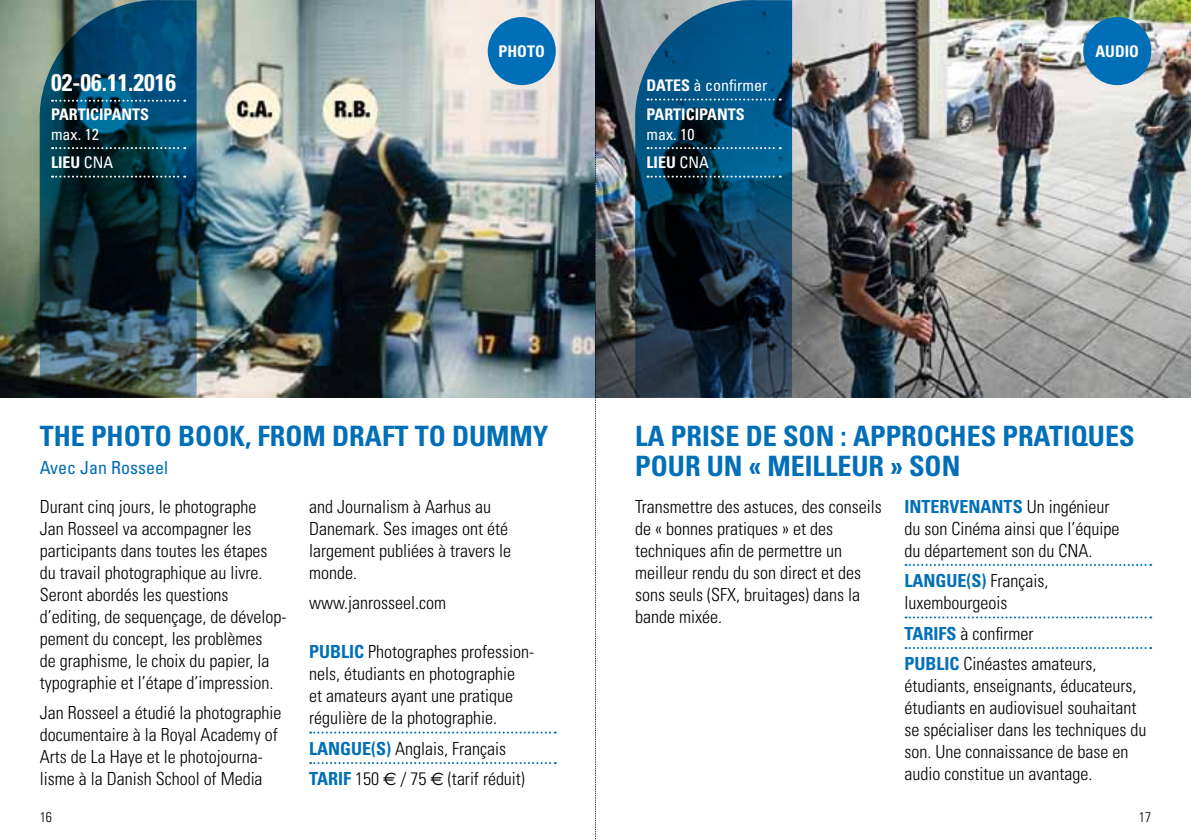
<style>
.page{position:relative;width:1191px;height:840px;background:#fff}
.page>*{position:absolute;margin:0;border:0;box-sizing:border-box;transform-origin:0 0}
.t1{font:700 condensed 28px/30px "Univers LT Std";color:#006fb7}
.t2{font:700 condensed 24px "Univers LT Std";color:#fff}
.t3{font:300 condensed 18px/22px "Univers LT Std";color:#000}
.t4{font:700 condensed 18px "Univers LT Std";color:#006fb7}
.t5{font:condensed 18px "Univers LT Std";color:#006fb7}
.t6{font:700 condensed 16px/28.4px "Univers LT Std";color:#fff}
.t7{font:condensed 16px/28.6px "Univers LT Std";color:#fff}
.t8{font:300 condensed 14px "Univers LT Std";color:#000}
.s1{font-weight:700}
.s2{font-weight:400}
.s3{font-weight:700;color:#006fb7}
.s4{font-family:"Euro Sans";font-weight:400;font-stretch:normal}
</style>
<div class="page">
<svg style="left:310px;top:731px;width:246px;height:2px"></svg>
<svg style="left:310px;top:762px;width:246px;height:1px"></svg>
<svg style="left:905px;top:563px;width:246px;height:2px"></svg>
<svg style="left:905px;top:616px;width:246px;height:2px"></svg>
<svg style="left:905px;top:647px;width:246px;height:1px"></svg>
<img style="left:0;top:0;width:595px;height:397px">
<img style="left:596px;top:0;width:595px;height:397px">
<img style="left:38px;top:0;width:159px;height:397px">
<svg style="left:633px;top:0;width:159px;height:397px;background:#15415d"></svg>
<svg style="left:52px;top:100px;width:133px;height:2px"></svg>
<svg style="left:52px;top:147px;width:133px;height:2px"></svg>
<svg style="left:52px;top:175px;width:133px;height:2px"></svg>
<svg style="left:647px;top:98px;width:133px;height:2px"></svg>
<svg style="left:647px;top:147px;width:133px;height:2px"></svg>
<svg style="left:647px;top:175px;width:133px;height:2px"></svg>
<hr style="left:144px;top:0;width:53px;height:1px;background:#006fb7">
<hr style="left:739px;top:0;width:53px;height:1px;background:#006fb7">
<div style="left:488px;top:17px;width:68px;height:68px;background:#006fb7;border-radius:50%"></div>
<div style="left:1083px;top:17px;width:68px;height:68px;background:#006fb7;border-radius:50%"></div>
<svg style="left:595px;top:0;width:1px;height:840px"></svg>
<h2 class="t2" style="left:51px;top:68px;width:127px">02-06.11.2016</h2>
<p class="t6" style="left:51px;top:100px;width:100px">PARTICIPANTS</p>
<p class="t7" style="left:51px;top:119px;width:64px">max. 12<br><span class="s1">LIEU</span> CNA</p>
<p class="t6" style="left:498px;top:37px;width:10px">PHOTO</p>
<p class="t6" style="left:1095px;top:37px;width:37px">AUDIO</p>
<p class="t6" style="left:646px;top:71px;width:122px">DATES <span class="s2">à confirmer<br></span>PARTICIPANTS</p>
<p class="t7" style="left:646px;top:119px;width:64px">max. 10<br><span class="s1">LIEU</span> CNA</p>
<h1 class="t1" style="left:40px;top:420px;width:433px">THE PHOTO BOOK, FROM DRAFT TO DUMMY</h1>
<p class="t5" style="left:40px;top:455px;width:130px">Avec Jan Rosseel</p>
<p class="t3" style="left:40px;top:495px;width:248px">Durant cinq jours, le photographe<br>Jan Rosseel va accompagner les participants dans toutes les étapes du travail photographique au livre.<br>Seront abordés les questions d’editing, de sequençage, de dévelop&shy;pement du concept, les problèmes<br>de graphisme, le choix du papier, la typographie et l’étape d’impression.</p>
<p class="t3" style="left:40px;top:701px;width:243px">Jan Rosseel a étudié la photographie documentaire à la Royal Academy of Arts de La Haye et le photojourna&shy;lisme à la Danish School of Media</p>
<p class="t3" style="left:309px;top:495px;width:203px">and Journalism à Aarhus au<br>Danemark. Ses images ont été largement publiées à travers le monde.</p>
<p class="t3" style="left:309px;top:591px;width:139px">www.janrosseel.com</p>
<p class="t3" style="left:309px;top:640px;width:226px"><span class="s3">PUBLIC</span> Photographes profession&shy;nels, étudiants en photographie<br>et amateurs ayant une pratique régulière de la photographie.</p>
<p class="t4" style="left:309px;top:736px;width:12px">LANGUE</p>
<p class="t3" style="left:309px;top:732px;width:217px;line-height:30.6px;text-indent:62px"><span class="s3">(S)</span> Anglais, Français<br><span class="s3">TARIF</span> 150 <span class="s4">€</span> / 75 <span class="s4">€</span> (tarif réduit)</p>
<h1 class="t1" style="left:635px;top:420px;width:501px">LA PRISE DE SON : APPROCHES PRATIQUES<br>POUR UN « MEILLEUR » SON</h1>
<p class="t3" style="left:635px;top:495px;width:248px">Transmettre des astuces, des conseils de « bonnes pratiques » et des techniques afin de permettre un meilleur rendu du son direct et des sons seuls (SFX, bruitages) dans la bande mixée.</p>
<p class="t3" style="left:904px;top:495px;width:216px;text-indent:99px"><span class="s3">TS</span> Un ingénieur du son Cinéma ainsi que l’équipe du département son du CNA.</p>
<p class="t4" style="left:904px;top:569px;width:12px">LANGUE</p>
<p class="t4" style="left:904px;top:494px;width:57px">INTERVENAN</p>
<p class="t3" style="left:904px;top:569px;width:145px;text-indent:62px"><span class="s3">(S)</span> Français, luxembourgeois</p>
<p class="t3" style="left:904px;top:617px;width:193px;line-height:30.6px"><span class="s3">TARIFS</span> à confirmer<br><span class="s3">PUBLIC</span> Cinéastes amateurs,</p>
<p class="t3" style="left:904px;top:674px;width:243px">étudiants, enseignants, éducateurs, étudiants en audiovisuel souhaitant se spécialiser dans les techniques du son. Une connaissance de base en audio constitue un avantage.</p>
<p class="t8" style="left:40px;top:808px;width:14px">16</p>
<p class="t8" style="left:1138px;top:808px;width:14px">17</p>
</div>
